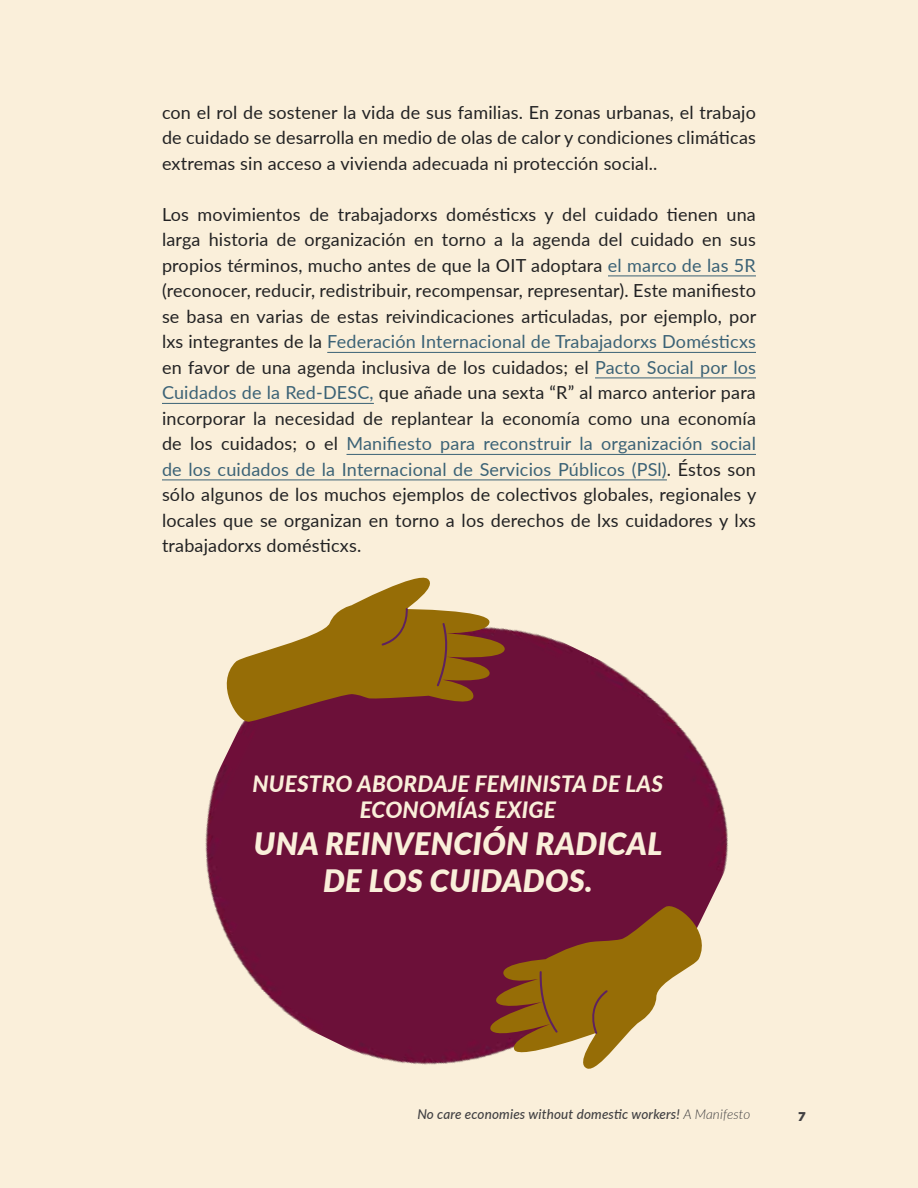
<style>
.page{position:relative;width:918px;height:1188px;background:#faefda}
.page>*{position:absolute;margin:0;border:0;box-sizing:border-box;transform-origin:0 0}
.t1{font:italic 900 30.9px/37px "Lato";letter-spacing:.01em;color:#faefda;text-align:center}
.t2{font:italic 800 22.5px/25.3px "Lato";letter-spacing:.01em;color:#faefda;text-align:center}
.t3{font:18px/25.5px "Lato";letter-spacing:.01em;color:#222223;text-align:justify}
.t4{font:italic 500 13.5px "Lato";letter-spacing:.01em;color:#414042}
.t5{font:100 13.5px "League Spartan";color:#414042}
.s1{color:#3b6276}
.s2{font-weight:300}
</style>
<div class="page">
<hr style="left:608px;top:276px;width:148px;height:1px;background:#3b6276">
<hr style="left:327px;top:352px;width:429px;height:1px;background:#3b6276">
<hr style="left:595px;top:378px;width:161px;height:1px;background:#3b6276">
<hr style="left:162px;top:403px;width:212px;height:1px;background:#3b6276">
<hr style="left:347px;top:454px;width:409px;height:1px;background:#3b6276">
<hr style="left:162px;top:480px;width:505px;height:1px;background:#3b6276">
<img style="left:205px;top:628px;width:523px;height:437px">
<svg style="left:214px;top:577px;width:291px;height:147px"></svg>
<svg style="left:437px;top:623px;width:12px;height:63px"></svg>
<svg style="left:382px;top:608px;width:28px;height:38px"></svg>
<svg style="left:486px;top:901px;width:226px;height:168px"></svg>
<p class="t3" style="left:162px;top:99px;width:595px">con el rol de sostener la vida de sus familias. En zonas urbanas, el trabajo de cuidado se desarrolla en medio de olas de calor y condiciones climáticas extremas sin acceso a vivienda adecuada ni protección social..</p>
<p class="t3" style="left:162px;top:201px;width:596px">Los movimientos de trabajadorxs domésticxs y del cuidado tienen una larga historia de organización en torno a la agenda del cuidado en sus propios términos, mucho antes de que la OIT adoptara <span class="s1">el marco de las 5R </span>(reconocer, reducir, redistribuir, recompensar, representar). Este manifiesto se basa en varias de estas reivindicaciones articuladas, por ejemplo, por lxs integrantes de la <span class="s1">Federación Internacional de Trabajadorxs Domésticxs </span>en favor de una agenda inclusiva de los cuidados; el <span class="s1">Pacto Social por los Cuidados de la Red-DESC,</span> que añade una sexta “R” al marco anterior para incorporar la necesidad de replantear la economía como una economía de los cuidados; o el <span class="s1">Manifiesto para reconstruir la organización social de los cuidados de la Internacional de Servicios Públicos (PSl)</span>. Éstos son sólo algunos de los muchos ejemplos de colectivos globales, regionales y locales que se organizan en torno a los derechos de lxs cuidadores y lxs trabajadorxs domésticxs.</p>
<p class="t2" style="left:253px;top:771px;width:412px">NUESTRO ABORDAJE FEMINISTA DE LAS<br>ECONOMÍAS EXIGE</p>
<h1 class="t1" style="left:254px;top:824px;width:410px">UNA REINVENCIÓN RADICAL<br>DE LOS CUIDADOS.</h1>
<p class="t4" style="left:417px;top:1105px;width:335px">No care economies without domestic workers! <span class="s2">A Manifesto</span></p>
<p class="t5" style="left:798px;top:1106px;width:9px">7</p>
</div>
